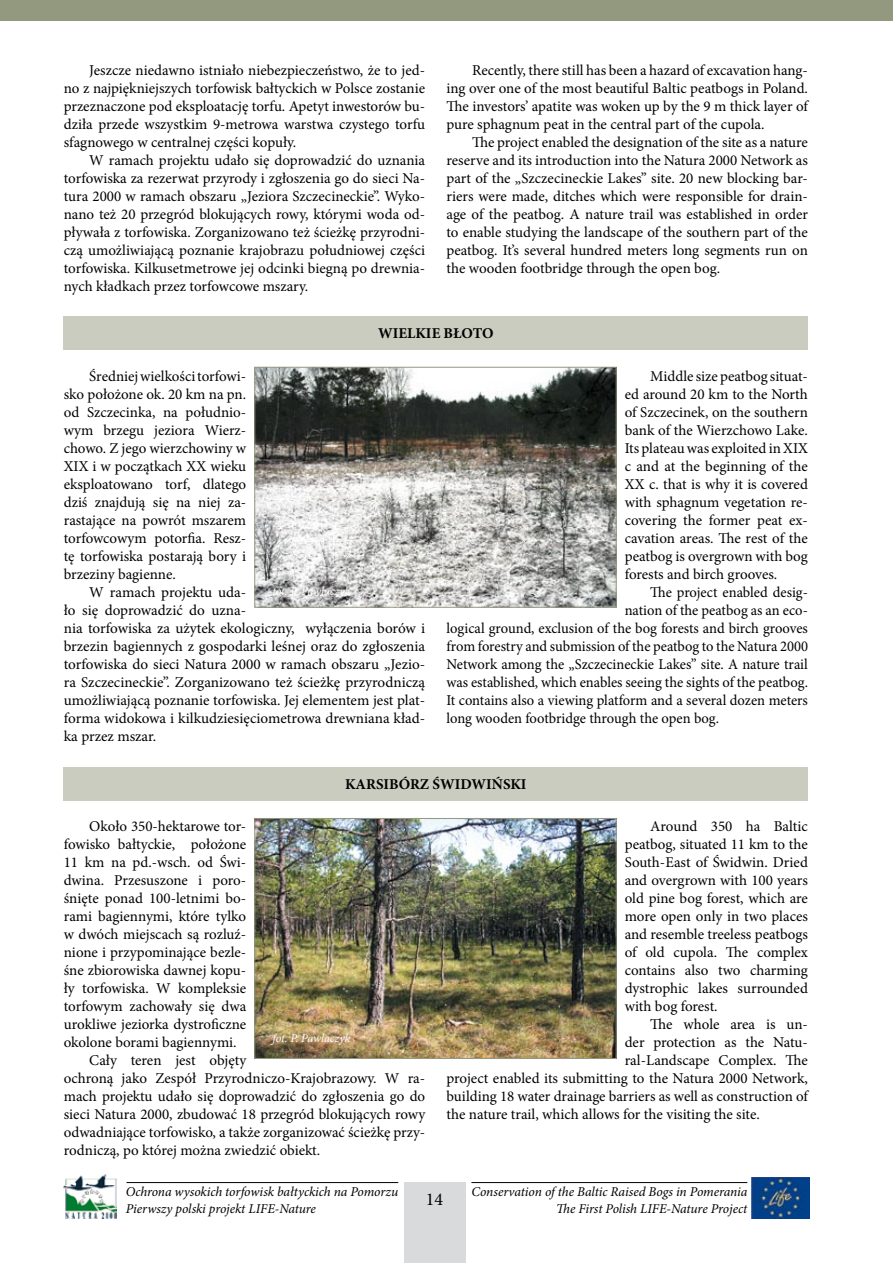
<style>
.page{position:relative;width:893px;height:1263px;background:#fff}
.page>*{position:absolute;margin:0;border:0;box-sizing:border-box;transform-origin:0 0}
.t1{font:18px "Minion Pro";color:#000}
.t2{font:15px/18px "Minion Pro";color:#000;text-align:justify}
.t3{font:700 15px "Minion Pro";color:#000}
.t4{font:italic 13.5px/16.2px "Minion Pro";letter-spacing:-.01em;color:#000}
.t5{font:italic 12px "Minion Pro";letter-spacing:-.005em;color:#fff}
</style>
<div class="page">
<div style="left:0;top:0;width:893px;height:21px;background:#93997f"></div>
<div style="left:404px;top:1182px;width:61px;height:81px;background:#d9dadb"></div>
<hr style="left:471px;top:1182px;width:276px;height:1px;background:#000">
<hr style="left:126px;top:1182px;width:272px;height:1px;background:#000">
<img style="left:751px;top:1177px;width:58px;height:41px">
<img style="left:63px;top:1174px;width:53px;height:45px">
<div style="left:64px;top:316px;width:744px;height:34px;background:#c9ccbf"></div>
<div style="left:64px;top:768px;width:744px;height:33px;background:#c9ccbf"></div>
<img style="left:256px;top:369px;width:359px;height:237px">
<div style="left:254px;top:367px;width:363px;height:241px;border:1px solid #93997f"></div>
<img style="left:256px;top:820px;width:359px;height:237px">
<div style="left:254px;top:818px;width:363px;height:241px;border:1px solid #93997f"></div>
<p class="t2" style="left:64px;top:61px;width:363px;text-indent:26px">Jeszcze niedawno istniało niebezpieczeństwo, że to jed&shy;no z najpiękniejszych torfowisk bałtyckich w Polsce zostanie przeznaczone pod eksploatację torfu. Apetyt inwestorów bu&shy;dziła przede wszystkim 9-metrowa warstwa czystego torfu sfagnowego w centralnej części kopuły.</p>
<p class="t2" style="left:64px;top:151px;width:363px;text-indent:26px">W ramach projektu udało się doprowadzić do uznania torfowiska za rezerwat przyrody i zgłoszenia go do sieci Na&shy;tura 2000 w ramach obszaru „Jeziora Szczecineckie”. Wyko&shy;nano też 20 przegród blokujących rowy, którymi woda od&shy;pływała z torfowiska. Zorganizowano też ścieżkę przyrodni&shy;czą umożliwiającą poznanie krajobrazu południowej części torfowiska. Kilkusetmetrowe jej odcinki biegną po drewnia&shy;nych kładkach przez torfowcowe mszary.</p>
<p class="t2" style="left:446px;top:61px;width:363px;text-indent:26px">Recently, there still has been a hazard of excavation hang&shy;ing over one of the most beautiful Baltic peatbogs in Poland.<br>The investors’ apatite was woken up by the 9 m thick layer of pure sphagnum peat in the central part of the cupola.</p>
<p class="t2" style="left:446px;top:133px;width:363px;text-indent:26px">The project enabled the designation of the site as a nature reserve and its introduction into the Natura 2000 Network as part of the „Szczecineckie Lakes” site. 20 new blocking bar&shy;riers were made, ditches which were responsible for drain&shy;age of the peatbog. A nature trail was established in order to enable studying the landscape of the southern part of the peatbog. It’s several hundred meters long segments run on the wooden footbridge through the open bog.</p>
<p class="t3" style="left:378px;top:322px;width:117px">WIELKIE BŁOTO</p>
<p class="t2" style="left:64px;top:367px;width:184px;text-indent:26px">Średniej wielkości torfowi&shy;sko położone ok. 20 km na pn. od Szczecinka, na południo&shy;wym brzegu jeziora Wierz&shy;chowo. Z jego wierzchowiny w XIX i w początkach XX wieku eksploatowano torf, dlatego dziś znajdują się na niej za&shy;rastające na powrót mszarem torfowcowym potorfia. Resz&shy;tę torfowiska postarają bory i brzeziny bagienne.</p>
<p class="t2" style="left:64px;top:583px;width:363px;text-align:left;text-indent:26px">W ramach projektu uda-<br>ło się doprowadzić do uzna-<br>nia torfowiska za użytek ekologiczny, wyłączenia borów i brzezin bagiennych z gospodarki leśnej oraz do zgłoszenia torfowiska do sieci Natura 2000 w ramach obszaru „Jezio&shy;ra Szczecineckie”. Zorganizowano też ścieżkę przyrodniczą umożliwiającą poznanie torfowiska. Jej elementem jest plat&shy;forma widokowa i kilkudziesięciometrowa drewniana kład&shy;ka przez mszar.</p>
<p class="t5" style="left:273px;top:583px;width:79px">fot. P. Pawlaczyk</p>
<p class="t2" style="left:625px;top:367px;width:185px;text-indent:26px">Middle size peatbog situat&shy;ed around 20 km to the North of Szczecinek, on the southern bank of the Wierzchowo Lake.<br>Its plateau was exploited in XIX c and at the beginning of the XX c. that is why it is covered with sphagnum vegetation re&shy;covering the former peat ex&shy;cavation areas. The rest of the peatbog is overgrown with bog forests and birch grooves.</p>
<p class="t2" style="left:650px;top:583px;width:159px">The project enabled desig-</p>
<p class="t2" style="left:625px;top:601px;width:185px">nation of the peatbog as an eco-</p>
<p class="t2" style="left:446px;top:619px;width:363px">logical ground, exclusion of the bog forests and birch grooves</p>
<p class="t2" style="left:446px;top:637px;width:363px">from forestry and submission of the peatbog to the Natura 2000</p>
<p class="t2" style="left:446px;top:655px;width:363px">Network among the „Szczecineckie Lakes” site. A nature trail</p>
<p class="t2" style="left:446px;top:673px;width:363px">was established, which enables seeing the sights of the peatbog.</p>
<p class="t2" style="left:446px;top:691px;width:363px">It contains also a viewing platform and a several dozen meters</p>
<p class="t2" style="left:446px;top:709px;width:274px">long wooden footbridge through the open bog.</p>
<p class="t3" style="left:345px;top:773px;width:183px">KARSIBÓRZ ŚWIDWIŃSKI</p>
<p class="t2" style="left:89px;top:817px;width:158px">Około 350-hektarowe tor-</p>
<p class="t2" style="left:64px;top:835px;width:184px">fowisko bałtyckie, położone</p>
<p class="t2" style="left:64px;top:853px;width:184px">11 km na pd.-wsch. od Świ-</p>
<p class="t2" style="left:64px;top:871px;width:184px">dwina. Przesuszone i poro-</p>
<p class="t2" style="left:64px;top:889px;width:184px">śnięte ponad 100-letnimi bo-</p>
<p class="t2" style="left:64px;top:907px;width:184px">rami bagiennymi, które tylko</p>
<p class="t2" style="left:64px;top:925px;width:184px">w dwóch miejscach są rozluź-</p>
<p class="t2" style="left:64px;top:943px;width:184px">nione i przypominające bezle-</p>
<p class="t2" style="left:64px;top:961px;width:184px">śne zbiorowiska dawnej kopu-</p>
<p class="t2" style="left:64px;top:979px;width:184px">ły torfowiska. W kompleksie</p>
<p class="t2" style="left:64px;top:997px;width:184px">torfowym zachowały się dwa</p>
<p class="t2" style="left:64px;top:1015px;width:184px">urokliwe jeziorka dystroficzne</p>
<p class="t2" style="left:64px;top:1033px;width:174px">okolone borami bagiennymi.</p>
<p class="t2" style="left:89px;top:1051px;width:158px">Cały teren jest objęty</p>
<p class="t2" style="left:64px;top:1069px;width:363px">ochroną jako Zespół Przyrodniczo-Krajobrazowy. W ra-</p>
<p class="t2" style="left:64px;top:1087px;width:363px">mach projektu udało się doprowadzić do zgłoszenia go do</p>
<p class="t2" style="left:64px;top:1105px;width:363px">sieci Natura 2000, zbudować 18 przegród blokujących rowy</p>
<p class="t2" style="left:64px;top:1123px;width:363px">odwadniające torfowisko, a także zorganizować ścieżkę przy-</p>
<p class="t2" style="left:64px;top:1141px;width:258px">rodniczą, po której można zwiedzić obiekt.</p>
<p class="t5" style="left:273px;top:1030px;width:79px">fot. P. Pawlaczyk</p>
<p class="t2" style="left:625px;top:817px;width:185px;text-indent:26px">Around 350 ha Baltic peatbog, situated 11 km to the South-East of Świdwin. Dried and overgrown with 100 years old pine bog forest, which are more open only in two places and resemble treeless peatbogs of old cupola. The complex contains also two charming dystrophic lakes surrounded with bog forest.</p>
<p class="t2" style="left:650px;top:1015px;width:159px">The whole area is un-</p>
<p class="t2" style="left:625px;top:1033px;width:185px">der protection as the Natu-</p>
<p class="t2" style="left:625px;top:1051px;width:185px">ral-Landscape Complex. The</p>
<p class="t2" style="left:446px;top:1069px;width:363px">project enabled its submitting to the Natura 2000 Network,</p>
<p class="t2" style="left:446px;top:1087px;width:363px">building 18 water drainage barriers as well as construction of</p>
<p class="t2" style="left:446px;top:1105px;width:315px">the nature trail, which allows for the visiting the site.</p>
<p class="t4" style="left:126px;top:1184px;width:274px">Ochrona wysokich torfowisk bałtyckich na Pomorzu<br>Pierwszy polski projekt LIFE-Nature</p>
<p class="t4" style="left:471px;top:1184px;width:277px;text-align:right">Conservation of the Baltic Raised Bogs in Pomerania<br>The First Polish LIFE-Nature Project</p>
<p class="t1" style="left:426px;top:1187px;width:19px">14</p>
</div>
